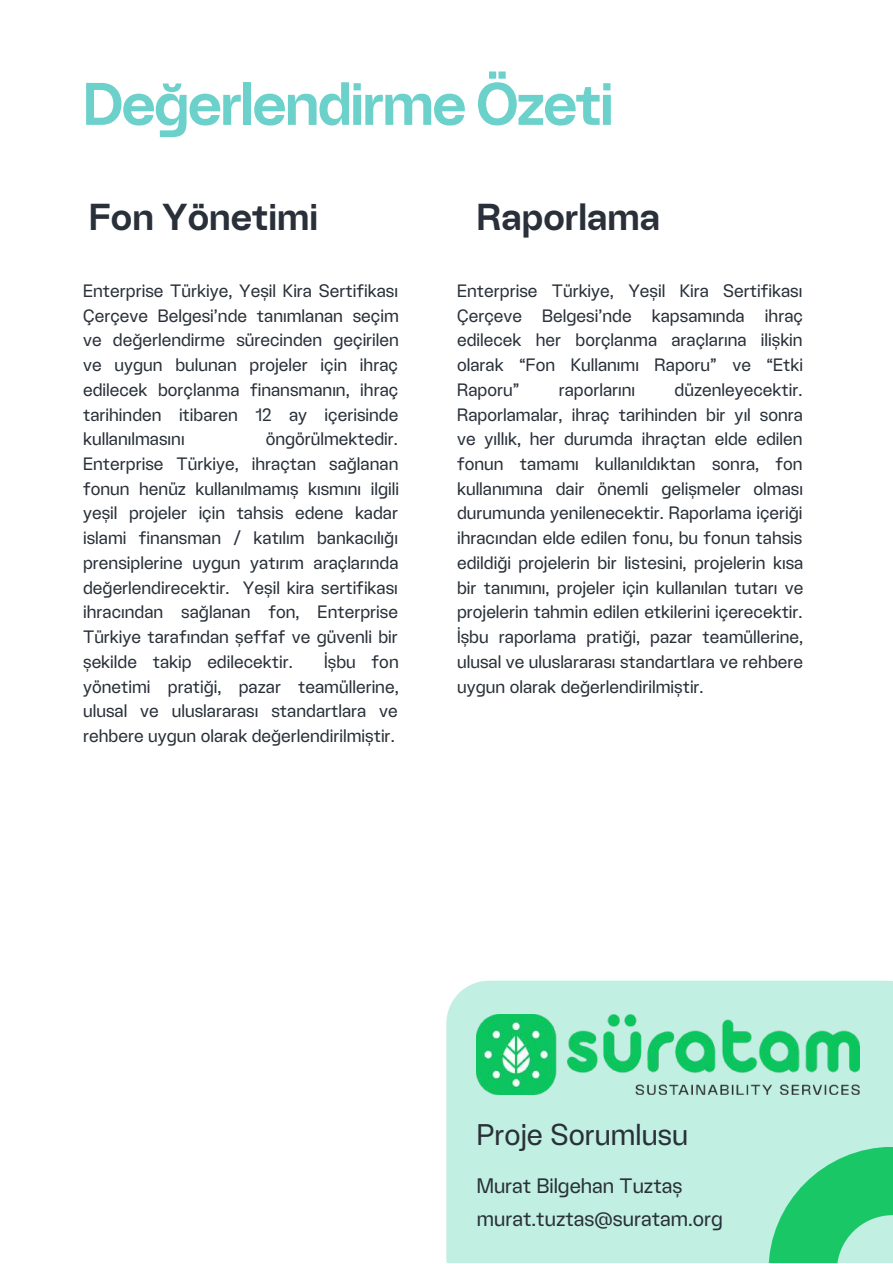
<style>
.page{position:relative;width:893px;height:1264px;background:#fff}
.page>*{position:absolute;margin:0;border:0;box-sizing:border-box;transform-origin:0 0}
.t1{font:700 60px "Wasa";letter-spacing:-.03em;color:#6cd1cb}
.t2{font:700 37.5px "Wasa";color:#293039}
.t3{font:600 30px "Wasa";color:#293039}
.t4{font:600 21px/32.4px "Wasa";color:#293039}
.t5{font:600 18px/24.8px "Wasa";color:#293039;text-align:justify}
</style>
<div class="page">
<div style="left:446px;top:980px;width:446px;height:282px;background:#c1efe1"></div>
<svg style="left:768px;top:1146px;width:124px;height:116px;background:#58d694"></svg>
<img style="left:477px;top:1014px;width:382px;height:80px">
<h1 class="t1" style="left:83px;top:66px;width:526px">Değerlendirme Özeti</h1>
<h2 class="t2" style="left:89px;top:193px;width:227px">Fon Yönetimi</h2>
<h2 class="t2" style="left:477px;top:193px;width:185px">Raporlama</h2>
<p class="t5" style="left:83px;top:277px;width:317px">Enterprise Türkiye, Yeşil Kira Sertifikası Çerçeve Belgesi’nde tanımlanan seçim ve değerlendirme sürecinden geçirilen ve uygun bulunan projeler için ihraç edilecek borçlanma finansmanın, ihraç tarihinden itibaren 12 ay içerisinde kullanılmasını</p>
<p class="t5" style="left:83px;top:426px;width:317px;text-indent:182px">öngörülmektedir.<br>Enterprise Türkiye, ihraçtan sağlanan fonun henüz kullanılmamış kısmını ilgili yeşil projeler için tahsis edene kadar islami finansman / katılım bankacılığı prensiplerine uygun yatırım araçlarında değerlendirecektir. Yeşil kira sertifikası ihracından sağlanan fon, Enterprise Türkiye tarafından şeffaf ve güvenli bir şekilde takip edilecektir.</p>
<p class="t5" style="left:83px;top:648px;width:317px;text-indent:241px">İşbu fon yönetimi pratiği, pazar teamüllerine, ulusal ve uluslararası standartlara ve rehbere uygun olarak değerlendirilmiştir.</p>
<p class="t5" style="left:457px;top:277px;width:347px">Enterprise Türkiye, Yeşil Kira Sertifikası Çerçeve Belgesi’nde kapsamında ihraç edilecek her borçlanma araçlarına ilişkin olarak “Fon Kullanımı Raporu” ve “Etki Raporu”</p>
<p class="t5" style="left:457px;top:376px;width:348px;text-align:left;text-indent:217px">düzenleyecektir.<br>Raporlamalar, ihraç tarihinden bir yıl sonra ve yıllık, her durumda ihraçtan elde edilen fonun tamamı kullanıldıktan sonra, fon kullanımına dair önemli gelişmeler olması durumunda yenilenecektir. Raporlama içeriği ihracından elde edilen fonu, bu fonun tahsis edildiği projelerin bir listesini, projelerin kısa bir tanımını, projeler için kullanılan tutarı ve projelerin tahmin edilen etkilerini içerecektir.<br>İşbu raporlama pratiği, pazar teamüllerine, ulusal ve uluslararası standartlara ve rehbere uygun olarak değerlendirilmiştir.</p>
<p class="t5" style="left:558px;top:376px;width:78px">raporlarını</p>
<h3 class="t3" style="left:477px;top:1115px;width:213px">Proje Sorumlusu</h3>
<p class="t4" style="left:477px;top:1168px;width:247px">Murat Bilgehan Tuztaş murat.tuztas@suratam.org</p>
</div>
